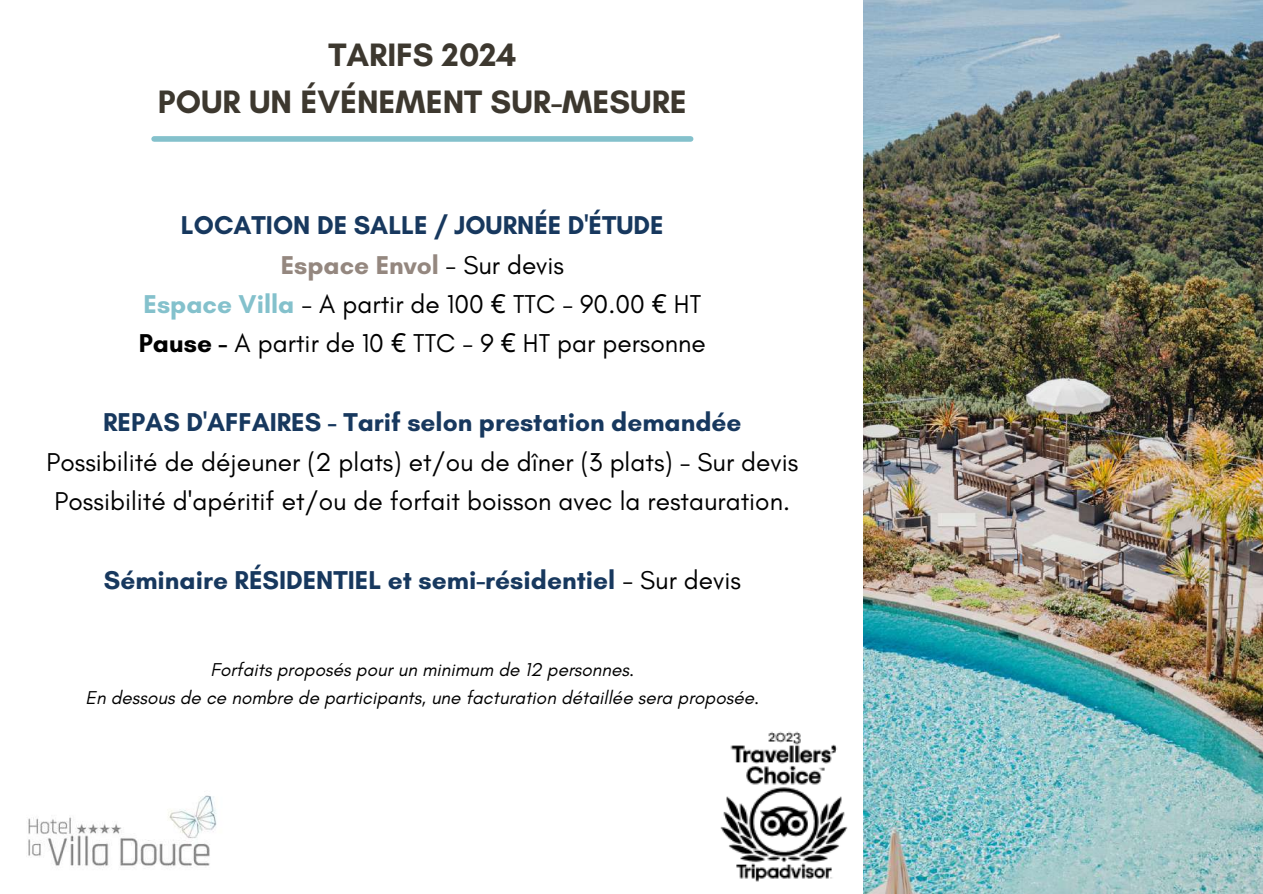
<style>
.page{position:relative;width:1263px;height:894px;background:#fff}
.page>*{position:absolute;margin:0;border:0;box-sizing:border-box;transform-origin:0 0}
.t1{font:700 33px/47.2px "Glacial Indifference";color:#3d382f;text-align:center}
.t2{font:26.25px/39.3px "Glacial Indifference";color:#000;text-align:center}
.t3{font:700 26.25px "Glacial Indifference";color:#17385e}
.t4{font:italic 18.9px/28.2px "Glacial Indifference";color:#000;text-align:center}
.s1{font-weight:700;color:#17385e}
.s2{font-weight:700;color:#94877f}
.s3{font-weight:700;color:#84c1cc}
.s4{font-family:"Noto Sans"}
.s5{font-weight:700}
.s6{font-weight:400;color:#000}
</style>
<div class="page">
<img style="left:863px;top:0;width:400px;height:893px">
<img style="left:720px;top:731px;width:128px;height:151px">
<img style="left:28px;top:795px;width:189px;height:73px">
<div style="left:154px;top:136px;width:537px;height:6px;background:#84c1cc"></div>
<p class="t1" style="left:158px;top:31px;width:530px">TARIFS 2024<br>POUR UN ÉVÉNEMENT SUR-MESURE</p>
<p class="t2" style="left:139px;top:205px;width:569px"><span class="s1">LOCATION DE SALLE / JOURNÉE D'ÉTUDE </span><span class="s2">Espace Envol</span> - Sur devis<br><span class="s3">Espace Villa</span> - A partir de 100 <span class="s4">€</span> TTC - 90.00 <span class="s4">€</span> HT <span class="s5">Pause -</span> A partir de 10 <span class="s4">€</span> TTC - 9 <span class="s4">€</span> HT par personne</p>
<p class="t3" style="left:103px;top:406px;width:640px">REPAS D'AFFAIRES - Tarif selon prestation demandée</p>
<p class="t2" style="left:46px;top:441px;width:753px">Possibilité de déjeuner (2 plats) et/ou de dîner (3 plats) - Sur devis<br>Possibilité d'apéritif et/ou de forfait boisson avec la restauration.</p>
<p class="t3" style="left:104px;top:563px;width:638px">Séminaire RÉSIDENTIEL et semi-résidentiel <span class="s6">- Sur devis</span></p>
<p class="t4" style="left:86px;top:654px;width:675px">Forfaits proposés pour un minimum de 12 personnes.<br>En dessous de ce nombre de participants, une facturation détaillée sera proposée.</p>
</div>
